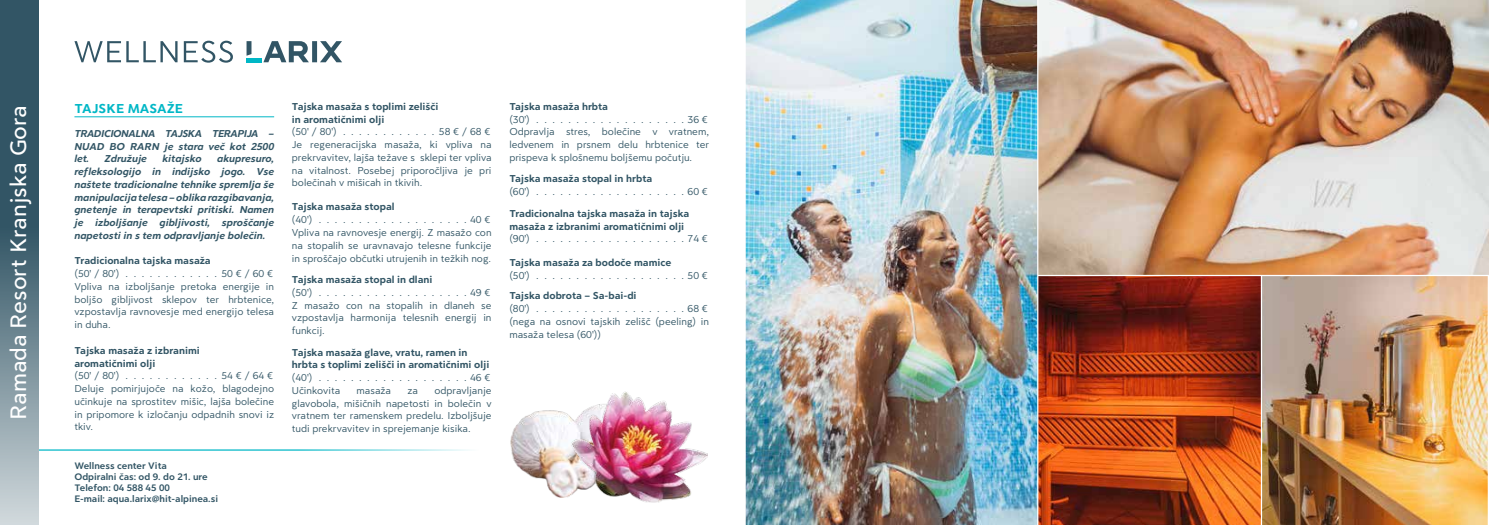
<style>
.page{position:relative;width:1489px;height:525px;background:#fff}
.page>*{position:absolute;margin:0;border:0;box-sizing:border-box;transform-origin:0 0}
.t1{font:500 23.75px "Clarika Pro Grot";color:#fff}
.t2{font:700 13.75px "Clarika Pro Grot";color:#00b7c6}
.t3{font:10.62px/12.8px "Clarika Pro Grot";color:#325565;text-align:justify}
.t4{font:700 10.62px/12.8px "Clarika Pro Grot";color:#325565}
.t5{font:italic 700 10.62px/12.8px "Clarika Pro Grot";color:#325565;text-align:justify}
.t6{font:10px/11.2px "Clarika Pro Grot Dm";color:#325565}
</style>
<div class="page">
<img style="left:1262px;top:276px;width:226px;height:248px">
<img style="left:1038px;top:276px;width:223px;height:248px">
<img style="left:1038px;top:0;width:450px;height:275px">
<img style="left:745px;top:0;width:293px;height:524px">
<hr style="left:74px;top:116px;width:200px;height:1px;background:#00b7c6">
<img style="left:510px;top:410px;width:61px;height:87px">
<img style="left:571px;top:391px;width:136px;height:111px">
<hr style="left:39px;top:449px;width:454px;height:1px;background:#00b7c6">
<svg style="left:0;top:0;width:39px;height:524px;background:#5f7a86"></svg>
<svg style="left:246px;top:41px;width:96px;height:21px"></svg>
<hr style="left:246px;top:58px;width:16px;height:4px;background:#00b7c6">
<svg style="left:74px;top:41px;width:159px;height:22px"></svg>
<h1 class="t1" style="left:4px;top:419px;width:316px;rotate:-90deg">Ramada Resort Kranjska Gora</h1>
<p class="t2" style="left:74px;top:100px;width:110px">TAJSKE MASAŽE</p>
<p class="t5" style="left:74px;top:126px;width:201px">TRADICIONALNA TAJSKA TERAPIJA – NUAD BO RARN je stara več kot 2500 let.</p>
<p class="t5" style="left:74px;top:152px;width:201px;text-indent:143px">akupresuro, refleksologijo in indijsko jogo. Vse naštete tradicionalne tehnike spremlja še manipulacija telesa – oblika razgibavanja, gnetenje in terapevtski pritiski. Namen je izboljšanje gibljivosti, sproščanje napetosti in s tem odpravljanje bolečin.</p>
<p class="t4" style="left:74px;top:254px;width:138px">Tradicionalna tajska masaža</p>
<p class="t3" style="left:74px;top:267px;width:46px">(50' / 80')</p>
<p class="t5" style="left:105px;top:152px;width:44px">Združuje</p>
<p class="t5" style="left:162px;top:152px;width:41px">kitajsko</p>
<p class="t3" style="left:74px;top:267px;width:201px;text-indent:147px">50 € / 60 € Vpliva na izboljšanje pretoka energije in boljšo gibljivost sklepov ter hrbtenice, vzpostavlja ravnovesje med energijo telesa in duha.</p>
<p class="t4" style="left:74px;top:343px;width:127px">Tajska masaža z izbranimi aromatičnimi olji</p>
<p class="t3" style="left:74px;top:369px;width:46px">(50' / 80')</p>
<p class="t3" style="left:74px;top:369px;width:201px;text-indent:147px">54 € / 64 € Deluje pomirjujoče na kožo, blagodejno učinkuje na sprostitev mišic, lajša bolečine in pripomore k izločanju odpadnih snovi iz tkiv.</p>
<p class="t6" style="left:74px;top:459px;width:145px">Wellness center Vita<br>Odpiralni čas: od 9. do 21. ure<br>Telefon: 04 588 45 00<br>E-mail: aqua.larix@hit-alpinea.si</p>
<p class="t4" style="left:292px;top:99px;width:148px">Tajska masaža s toplimi zelišči in aromatičnimi olji</p>
<p class="t3" style="left:292px;top:125px;width:46px">(50' / 80')</p>
<p class="t3" style="left:292px;top:125px;width:201px;text-indent:147px">58 € / 68 € Je regeneracijska masaža, ki vpliva na prekrvavitev, lajša težave s sklepi ter vpliva na vitalnost. Posebej priporočljiva je pri bolečinah v mišicah in tkivih.</p>
<p class="t4" style="left:292px;top:200px;width:104px">Tajska masaža stopal</p>
<p class="t3" style="left:292px;top:213px;width:22px">(40')</p>
<p class="t3" style="left:292px;top:213px;width:201px;text-indent:178px">40 € Vpliva na ravnovesje energij. Z masažo con na stopalih se uravnavajo telesne funkcije in sproščajo občutki utrujenih in težkih nog.</p>
<p class="t4" style="left:292px;top:272px;width:142px">Tajska masaža stopal in dlani</p>
<p class="t3" style="left:292px;top:285px;width:22px">(50')</p>
<p class="t3" style="left:292px;top:285px;width:201px;text-indent:178px">49 € Z masažo con na stopalih in dlaneh se vzpostavlja harmonija telesnih energij in funkcij.</p>
<p class="t4" style="left:292px;top:345px;width:199px">Tajska masaža glave, vratu, ramen in hrbta s toplimi zelišči in aromatičnimi olji</p>
<p class="t3" style="left:292px;top:371px;width:22px">(40')</p>
<p class="t3" style="left:470px;top:371px;width:22px">46 €</p>
<p class="t3" style="left:292px;top:383px;width:50px">Učinkovita</p>
<p class="t3" style="left:356px;top:383px;width:36px">masaža</p>
<p class="t3" style="left:407px;top:383px;width:12px">za</p>
<p class="t3" style="left:292px;top:383px;width:201px;text-indent:142px">odpravljanje glavobola, mišičnih napetosti in bolečin v vratnem ter ramenskem predelu. Izboljšuje tudi prekrvavitev in sprejemanje kisika.</p>
<p class="t4" style="left:509px;top:99px;width:100px">Tajska masaža hrbta</p>
<p class="t3" style="left:509px;top:112px;width:22px">(30')</p>
<p class="t3" style="left:509px;top:112px;width:201px;text-indent:178px">36 € Odpravlja stres, bolečine v vratnem, ledvenem in prsnem delu hrbtenice ter prispeva k splošnemu boljšemu počutju.</p>
<p class="t4" style="left:509px;top:172px;width:144px">Tajska masaža stopal in hrbta</p>
<p class="t3" style="left:509px;top:185px;width:22px">(60')</p>
<p class="t3" style="left:687px;top:185px;width:22px">60 €</p>
<p class="t4" style="left:509px;top:206px;width:181px">Tradicionalna tajska masaža in tajska masaža z izbranimi aromatičnimi olji</p>
<p class="t3" style="left:509px;top:232px;width:22px">(90')</p>
<p class="t3" style="left:687px;top:232px;width:22px">74 €</p>
<p class="t4" style="left:509px;top:256px;width:163px">Tajska masaža za bodoče mamice</p>
<p class="t3" style="left:509px;top:269px;width:22px">(50')</p>
<p class="t3" style="left:687px;top:269px;width:22px">50 €</p>
<p class="t4" style="left:509px;top:289px;width:129px">Tajska dobrota – Sa-bai-di</p>
<p class="t3" style="left:509px;top:302px;width:22px">(80')</p>
<p class="t3" style="left:509px;top:302px;width:201px;text-indent:178px">68 € (nega na osnovi tajskih zelišč (peeling) in masaža telesa (60'))</p>
</div>
